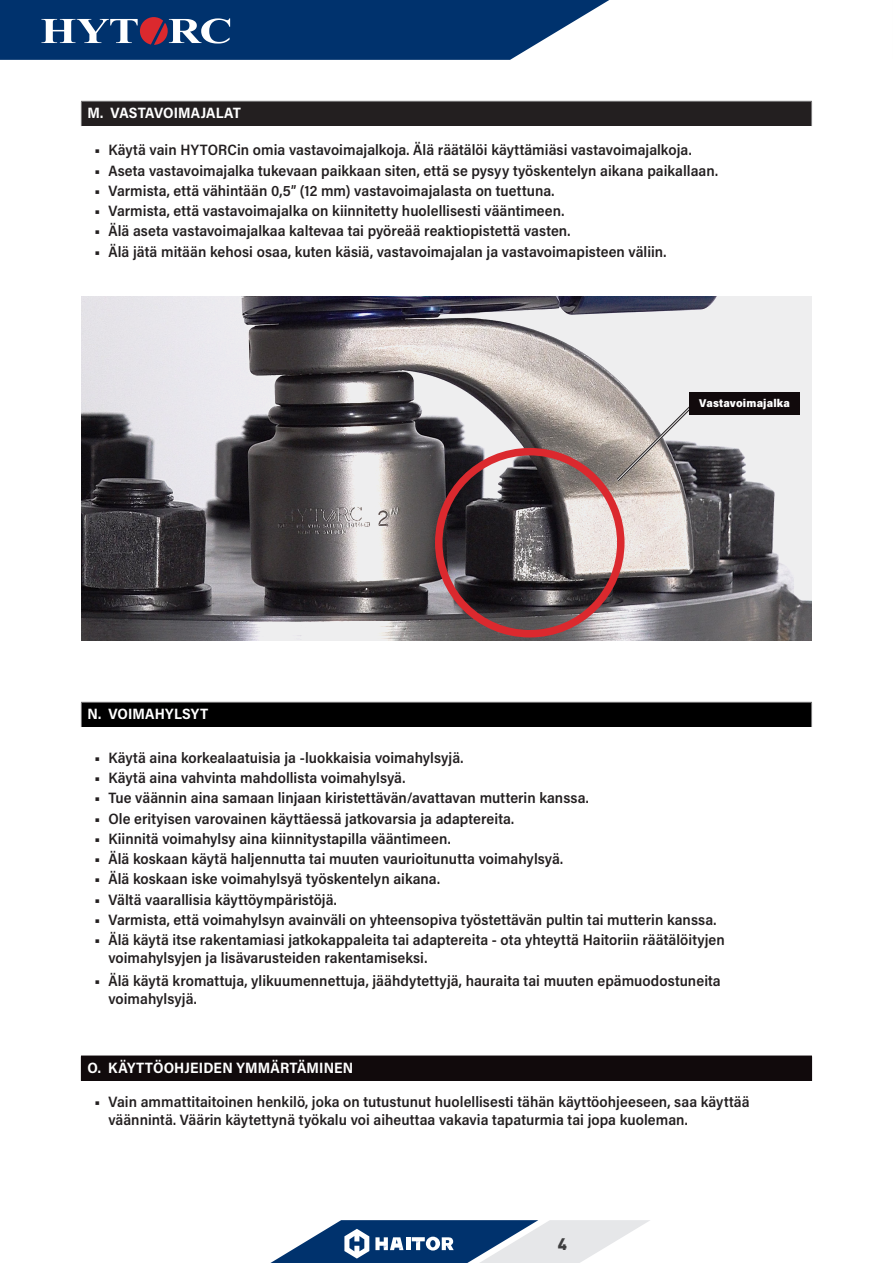
<style>
.page{position:relative;width:893px;height:1263px;background:#fff}
.page>*{position:absolute;margin:0;border:0;box-sizing:border-box;transform-origin:0 0}
.t1{font:900 16.5px "DINOT";color:#3e3e3f}
.t2{font:600 15px/18px "Acumin Pro Semi Cond";letter-spacing:.005em;color:#231f20}
.Ops_Manual_Body_Copy{font:700 15px "Acumin Pro Semi Cond";letter-spacing:.01em;color:#fff}
.t3{font:900 11.25px "Acumin Pro Semi Cond";letter-spacing:.015em;color:#fff}
.s1{font-weight:900}
</style>
<div class="page">
<svg style="left:270px;top:1220px;width:380px;height:43px"></svg>
<svg style="left:0;top:0;width:609px;height:60px"></svg>
<div style="left:81px;top:101px;width:731px;height:25px;background:#231f20"></div>
<svg style="left:81px;top:102px;width:1px;height:24px"></svg>
<hr style="left:81px;top:101px;width:731px;height:1px;background:#838283">
<svg style="left:811px;top:102px;width:1px;height:24px"></svg>
<img style="left:81px;top:297px;width:731px;height:344px">
<svg style="left:613px;top:397px;width:87px;height:87px"></svg>
<div style="left:689px;top:392px;width:111px;height:23px;background:#110a0c"></div>
<div style="left:435px;top:448px;width:189px;height:189px;border:8px solid #db292e;border-radius:50%"></div>
<div style="left:81px;top:702px;width:731px;height:25px;background:#000"></div>
<svg style="left:81px;top:703px;width:1px;height:24px"></svg>
<hr style="left:81px;top:702px;width:731px;height:1px;background:#838283">
<svg style="left:811px;top:703px;width:1px;height:24px"></svg>
<div style="left:81px;top:1056px;width:731px;height:25px;background:#110a0c"></div>
<p class="Ops_Manual_Body_Copy" style="left:87px;top:103px;width:155px">M. VASTAVOIMAJALAT</p>
<p class="t2" style="left:95px;top:140px;width:598px"><span class="s1">•</span> Käytä vain HYTORCin omia vastavoimajalkoja. Älä räätälöi käyttämiäsi vastavoimajalkoja.</p>
<p class="t2" style="left:95px;top:161px;width:625px"><span class="s1">•</span> Aseta vastavoimajalka tukevaan paikkaan siten, että se pysyy työskentelyn aikana paikallaan.</p>
<p class="t2" style="left:95px;top:181px;width:461px"><span class="s1">•</span> Varmista, että vähintään 0,5” (12 mm) vastavoimajalasta on tuettuna.</p>
<p class="t2" style="left:95px;top:201px;width:471px"><span class="s1">•</span> Varmista, että vastavoimajalka on kiinnitetty huolellisesti vääntimeen.</p>
<p class="t2" style="left:95px;top:221px;width:477px"><span class="s1">•</span> Älä aseta vastavoimajalkaa kaltevaa tai pyöreää reaktiopistettä vasten.</p>
<p class="t2" style="left:95px;top:242px;width:573px"><span class="s1">•</span> Älä jätä mitään kehosi osaa, kuten käsiä, vastavoimajalan ja vastavoimapisteen väliin.</p>
<p class="t3" style="left:699px;top:395px;width:92px">Vastavoimajalka</p>
<p class="Ops_Manual_Body_Copy" style="left:87px;top:703px;width:122px">N. VOIMAHYLSYT</p>
<p class="t2" style="left:95px;top:748px;width:370px"><span class="s1">•</span> Käytä aina korkealaatuisia ja -luokkaisia voimahylsyjä.</p>
<p class="t2" style="left:95px;top:768px;width:312px"><span class="s1">•</span> Käytä aina vahvinta mahdollista voimahylsyä.</p>
<p class="t2" style="left:95px;top:788px;width:495px"><span class="s1">•</span> Tue väännin aina samaan linjaan kiristettävän/avattavan mutterin kanssa.</p>
<p class="t2" style="left:95px;top:809px;width:421px"><span class="s1">•</span> Ole erityisen varovainen käyttäessä jatkovarsia ja adaptereita.</p>
<p class="t2" style="left:95px;top:829px;width:357px"><span class="s1">•</span> Kiinnitä voimahylsy aina kiinnitystapilla vääntimeen.</p>
<p class="t2" style="left:95px;top:849px;width:470px"><span class="s1">•</span> Älä koskaan käytä haljennutta tai muuten vaurioitunutta voimahylsyä.</p>
<p class="t2" style="left:95px;top:869px;width:347px"><span class="s1">•</span> Älä koskaan iske voimahylsyä työskentelyn aikana.</p>
<p class="t2" style="left:95px;top:890px;width:243px"><span class="s1">•</span> Vältä vaarallisia käyttöympäristöjä.</p>
<p class="t2" style="left:95px;top:910px;width:623px"><span class="s1">•</span> Varmista, että voimahylsyn avainväli on yhteensopiva työstettävän pultin tai mutterin kanssa.</p>
<p class="t2" style="left:108px;top:930px;width:618px;text-indent:-14px"><span class="s1">•</span> Älä käytä itse rakentamiasi jatkokappaleita tai adaptereita - ota yhteyttä Haitoriin räätälöityjen voimahylsyjen ja lisävarusteiden rakentamiseksi.</p>
<p class="t2" style="left:108px;top:971px;width:614px;text-indent:-14px"><span class="s1">•</span> Älä käytä kromattuja, ylikuumennettuja, jäähdytettyjä, hauraita tai muuten epämuodostuneita voimahylsyjä.</p>
<p class="Ops_Manual_Body_Copy" style="left:87px;top:1057px;width:267px">O. KÄYTTÖOHJEIDEN YMMÄRTÄMINEN</p>
<p class="t2" style="left:108px;top:1092px;width:643px;text-indent:-14px"><span class="s1">•</span> Vain ammattitaitoinen henkilö, joka on tutustunut huolellisesti tähän käyttöohjeeseen, saa käyttää väännintä. Väärin käytettynä työkalu voi aiheuttaa vakavia tapaturmia tai jopa kuoleman.</p>
<p class="t1" style="left:558px;top:1233px;width:11px">4</p>
</div>
